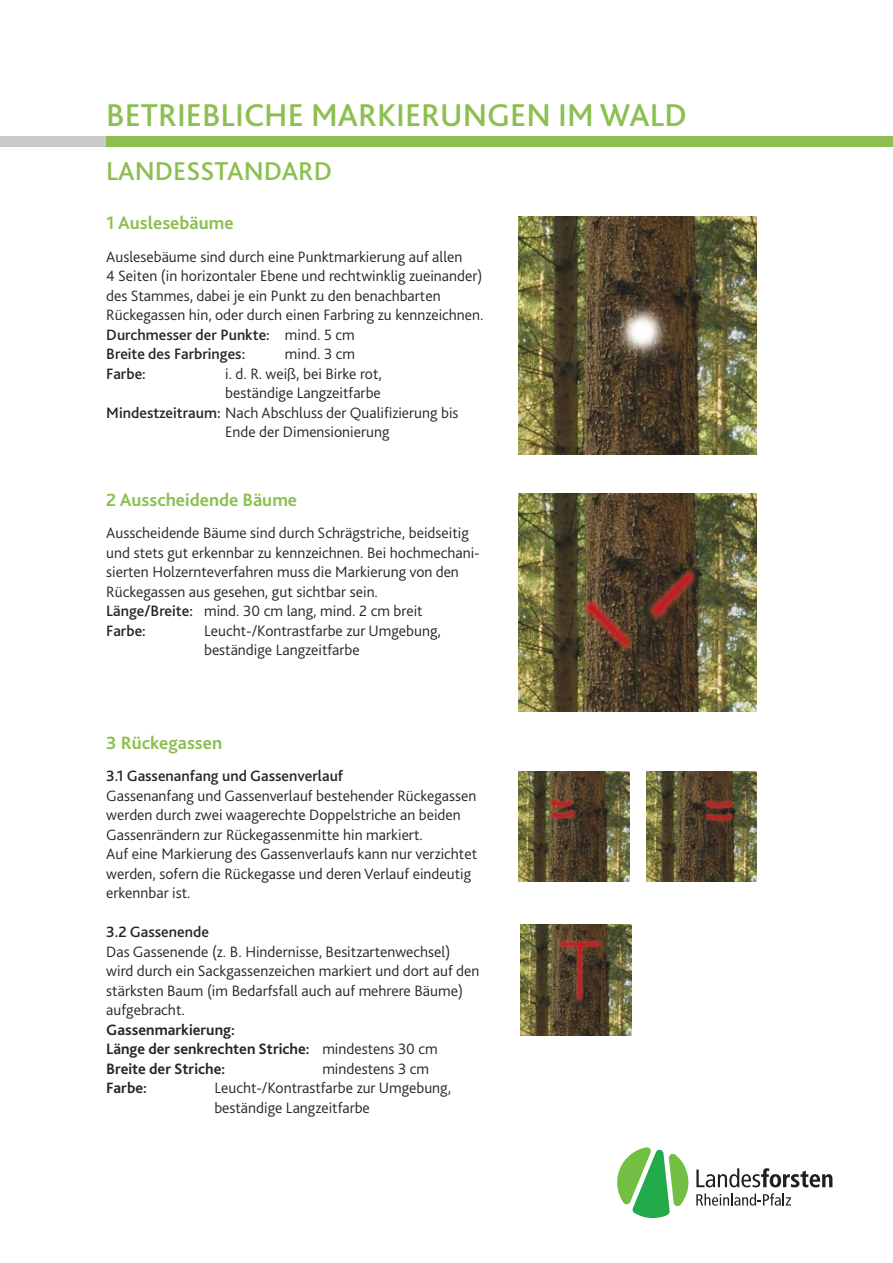
<style>
.page{position:relative;width:893px;height:1263px;background:#fff}
.page>*{position:absolute;margin:0;border:0;box-sizing:border-box;transform-origin:0 0}
.t1{font:500 33px "Bliss 2";color:#8cbf50}
.t2{font:500 27px "Bliss 2";color:#8cbf50}
.t3{font:700 18.75px "Bliss 2";color:#8cbf50}
.t4{font:300 15.75px/19.5px "Bliss 2";color:#272627}
.t5{font:700 15.75px/19.5px "Bliss 2";color:#272627}
.t6{font:500 15.75px "Bliss 2";color:#272627}
.s1{font-weight:500}
.s2{font-weight:300}
</style>
<div class="page">
<svg style="left:696px;top:1193px;width:95px;height:13px"></svg>
<svg style="left:617px;top:1147px;width:71px;height:71px"></svg>
<svg style="left:696px;top:1168px;width:136px;height:19px"></svg>
<div style="left:0;top:136px;width:106px;height:11px;background:#c9c9c9"></div>
<div style="left:106px;top:136px;width:786px;height:11px;background:#8cbf50"></div>
<img style="left:519px;top:217px;width:238px;height:238px">
<img style="left:519px;top:493px;width:238px;height:218px">
<img style="left:519px;top:771px;width:110px;height:111px">
<img style="left:646px;top:771px;width:111px;height:111px">
<img style="left:521px;top:925px;width:110px;height:111px">
<h1 class="t1" style="left:106px;top:102px;width:582px">BETRIEBLICHE MARKIERUNGEN IM WALD</h1>
<h2 class="t2" style="left:106px;top:161px;width:227px">LANDESSTANDARD</h2>
<p class="t3" style="left:106px;top:216px;width:129px">1 Auslesebäume</p>
<p class="t4" style="left:106px;top:248px;width:379px">Auslesebäume sind durch eine Punktmarkierung auf allen<br>4 Seiten (in horizontaler Ebene und rechtwinklig zueinander) des Stammes, dabei je ein Punkt zu den benachbarten Rückegassen hin, oder durch einen Farbring zu kennzeichnen.<br><span class="s1">Durchmesser der Punkte:</span> mind. 5 cm<br><span class="s1">Breite des Farbringes:</span></p>
<p class="t4" style="left:285px;top:346px;width:72px">mind. 3 cm</p>
<p class="t6" style="left:106px;top:367px;width:41px">Farbe:</p>
<p class="t4" style="left:225px;top:365px;width:158px">i. d. R. weiß, bei Birke rot,</p>
<p class="t4" style="left:225px;top:385px;width:157px">beständige Langzeitfarbe</p>
<p class="t4" style="left:106px;top:404px;width:354px"><span class="s1">Mindestzeitraum:</span> Nach Abschluss der Qualifizierung bis</p>
<p class="t4" style="left:225px;top:424px;width:166px">Ende der Dimensionierung</p>
<p class="t3" style="left:106px;top:492px;width:192px">2 Ausscheidende Bäume</p>
<p class="t4" style="left:106px;top:525px;width:375px">Ausscheidende Bäume sind durch Schrägstriche, beidseitig und stets gut erkennbar zu kennzeichnen. Bei hochmechani&shy;sierten Holzernteverfahren muss die Markierung von den Rückegassen aus gesehen, gut sichtbar sein.<br><span class="s1">Länge/Breite:</span> mind. 30 cm lang, mind. 2 cm breit<br><span class="s1">Farbe:</span></p>
<p class="t4" style="left:204px;top:622px;width:238px">Leucht-/Kontrastfarbe zur Umgebung, beständige Langzeitfarbe</p>
<p class="t3" style="left:106px;top:736px;width:117px">3 Rückegassen</p>
<p class="t6" style="left:106px;top:770px;width:238px">3.1 Gassenanfang und Gassenverlauf</p>
<p class="t4" style="left:106px;top:788px;width:372px">Gassenanfang und Gassenverlauf bestehender Rückegassen werden durch zwei waagerechte Doppelstriche an beiden Gassenrändern zur Rückegassenmitte hin markiert.<br>Auf eine Markierung des Gassenverlaufs kann nur verzichtet werden, sofern die Rückegasse und deren Verlauf eindeutig erkennbar ist.</p>
<p class="t6" style="left:106px;top:926px;width:104px">3.2 Gassenende</p>
<p class="t4" style="left:106px;top:944px;width:374px">Das Gassenende (z. B. Hindernisse, Besitzartenwechsel) wird durch ein Sackgassenzeichen markiert und dort auf den stärksten Baum (im Bedarfsfall auch auf mehrere Bäume) aufgebracht.</p>
<p class="t5" style="left:106px;top:1021px;width:333px">Gassenmarkierung:<br>Länge der senkrechten Striche: <span class="s2">mindestens 30 cm<br></span>Breite der Striche:</p>
<p class="t4" style="left:322px;top:1061px;width:108px">mindestens 3 cm</p>
<p class="t5" style="left:106px;top:1080px;width:42px">Farbe:</p>
<p class="t4" style="left:214px;top:1080px;width:238px">Leucht-/Kontrastfarbe zur Umgebung, beständige Langzeitfarbe</p>
</div>
